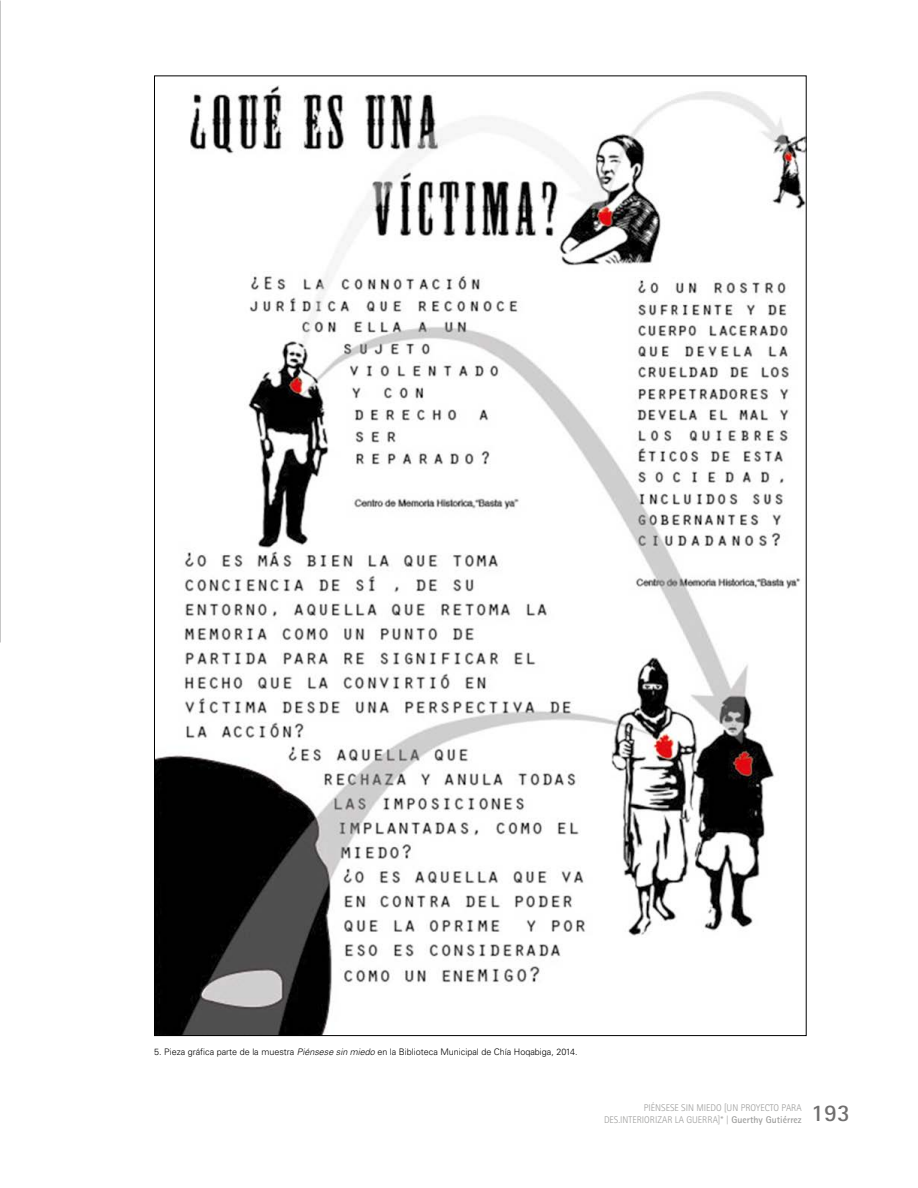
<style>
.page{position:relative;width:918px;height:1188px;background:#fff}
.page>*{position:absolute;margin:0;border:0;box-sizing:border-box;transform-origin:0 0}
.t1{font:700 24px "Rotis Sans Serif Std";color:#706f6f}
.t2{font:300 9.75px/11.7px "Rotis Sans Serif Std";color:#9d9d9c;text-align:right}
.t3{font:300 9px "Univers LT Std";color:#000}
.s1{font-style:italic}
.s2{font-weight:700}
</style>
<div class="page">
<img style="left:156px;top:85px;width:648px;height:949px">
<p class="t3" style="left:154px;top:1046px;width:425px">5. Pieza gráfica parte de la muestra <span class="s1">Piénsese sin miedo</span> en la Biblioteca Municipal de Chía Hoqabiga, 2014.</p>
<p class="t2" style="left:604px;top:1102px;width:199px">PIÉNSESE SIN MIEDO [UN PROYECTO PARA<br>DES.INTERIORIZAR LA GUERRA]* | <span class="s2">Guerthy Gutiérrez</span></p>
<h1 class="t1" style="left:811px;top:1098px;width:40px">193</h1>
</div>
